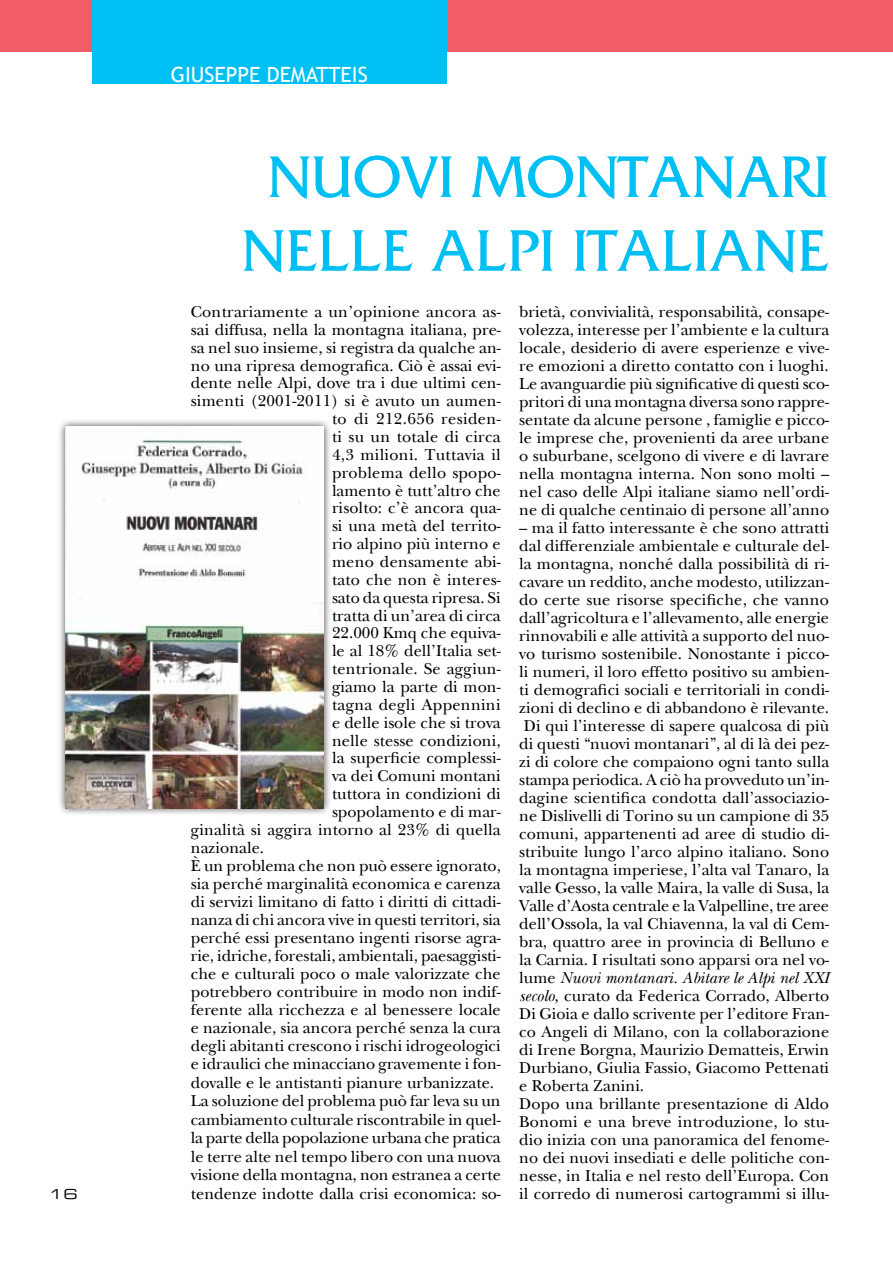
<style>
.page{position:relative;width:893px;height:1263px;background:#fff}
.page>*{position:absolute;margin:0;border:0;box-sizing:border-box;transform-origin:0 0}
.t1{font:61.5px/73.8px "Friz Quadrata";color:#00c0f3;text-align:center}
.t2{font:21px "Trebuchet MS";color:#fff}
.t3{font:16.5px/18px "New Baskerville";letter-spacing:.005em;color:#000;text-align:justify}
.t4{font:16.5px "New Baskerville";letter-spacing:.025em;color:#000}
.t5{font:13.5px "Eurostile Extended Two";color:#000;scale:1.11 1}
.s1{font-style:italic}
</style>
<div class="page">
<div style="left:0;top:0;width:893px;height:51px;background:#f15d67"></div>
<div style="left:57px;top:418px;width:274px;height:398px;background:#000;opacity:.75"></div>
<img style="left:65px;top:426px;width:258px;height:382px">
<div style="left:92px;top:0;width:354px;height:84px;background:#00c0f3"></div>
<p class="t5" style="left:49px;top:1185px;width:28px">16</p>
<p class="t2" style="left:171px;top:62px;width:26px">GIUSEPPE</p>
<p class="t2" style="left:267px;top:62px;width:84px">DEMATTEIS</p>
<h1 class="t1" style="left:241px;top:139px;width:589px">NUOVI MONTANARI<br>NELLE ALPI ITALIANE</h1>
<p class="t3" style="left:519px;top:303px;width:312px">brietà, convivialità, responsabilità, consape&shy;volezza, interesse per l’ambiente e la cultura locale, desiderio di avere esperienze e vive&shy;re emozioni a diretto contatto con i luoghi.<br>Le avanguardie più significative di questi sco&shy;pritori di una montagna diversa sono rappre&shy;sentate da alcune persone , famiglie e picco&shy;le imprese che, provenienti da aree urbane o suburbane, scelgono di vivere e di lavrare nella montagna interna. Non sono molti – nel caso delle Alpi italiane siamo nell’ordi&shy;ne di qualche centinaio di persone all’anno</p>
<p class="t3" style="left:519px;top:519px;width:311px;text-align:left">– ma il fatto interessante è che sono attratti dal differenziale ambientale e culturale del&shy;la montagna, nonché dalla possibilità di ri&shy;cavare un reddito, anche modesto, utilizzan&shy;do certe sue risorse specifiche, che vanno dall’agricoltura e l’allevamento, alle energie rinnovabili e alle attività a supporto del nuo&shy;vo turismo sostenibile. Nonostante i picco&shy;li numeri, il loro effetto positivo su ambien&shy;ti demografici sociali e territoriali in condi&shy;zioni di declino e di abbandono è rilevante.<br>Di qui l’interesse di sapere qualcosa di più di questi “nuovi montanari”, al di là dei pez&shy;zi di colore che compaiono ogni tanto sulla stampa periodica. A ciò ha provveduto un’in&shy;dagine scientifica condotta dall’associazio&shy;ne Dislivelli di Torino su un campione di 35 comuni, appartenenti ad aree di studio di&shy;stribuite lungo l’arco alpino italiano. Sono la montagna imperiese, l’alta val Tanaro, la valle Gesso, la valle Maira, la valle di Susa, la Valle d’Aosta centrale e la Valpelline, tre aree dell’Ossola, la val Chiavenna, la val di Cem&shy;bra, quattro aree in provincia di Belluno e la Carnia. I risultati sono apparsi ora nel vo&shy;lume <span class="s1">Nuovi montanari. Abitare le Alpi nel XXI secolo</span>, curato da Federica Corrado, Alberto Di Gioia e dallo scrivente per l’editore Fran&shy;co Angeli di Milano, con la collaborazione di Irene Borgna, Maurizio Dematteis, Erwin Durbiano, Giulia Fassio, Giacomo Pettenati e Roberta Zanini.<br>Dopo una brillante presentazione di Aldo Bonomi e una breve introduzione, lo stu&shy;dio inizia con una panoramica del fenome&shy;no dei nuovi insediati e delle politiche con&shy;nesse, in Italia e nel resto dell’Europa. Con il corredo di numerosi cartogrammi si illu-</p>
<p class="t3" style="left:191px;top:303px;width:311px">Contrariamente a un’opinione ancora as-</p>
<p class="t3" style="left:191px;top:320px;width:311px">sai diffusa, nella la montagna italiana, pre-</p>
<p class="t3" style="left:191px;top:338px;width:311px">sa nel suo insieme, si registra da qualche an-</p>
<p class="t3" style="left:191px;top:356px;width:311px">no una ripresa demografica. Ciò è assai evi-</p>
<p class="t3" style="left:191px;top:374px;width:311px">dente nelle Alpi, dove tra i due ultimi cen-</p>
<p class="t3" style="left:191px;top:392px;width:311px">simenti (2001-2011) si è avuto un aumen-</p>
<p class="t4" style="left:332px;top:409px;width:170px">to di 212.656 residen-</p>
<p class="t3" style="left:332px;top:428px;width:170px">ti su un totale di circa</p>
<p class="t3" style="left:332px;top:445px;width:170px">4,3 milioni. Tuttavia il</p>
<p class="t3" style="left:332px;top:463px;width:170px">problema dello spopo-</p>
<p class="t3" style="left:332px;top:481px;width:170px">lamento è tutt’altro che</p>
<p class="t3" style="left:332px;top:499px;width:170px">risolto: c’è ancora qua-</p>
<p class="t3" style="left:332px;top:517px;width:170px">si una metà del territo-</p>
<p class="t3" style="left:332px;top:535px;width:170px">rio alpino più interno e</p>
<p class="t3" style="left:332px;top:553px;width:170px">meno densamente abi-</p>
<p class="t3" style="left:332px;top:570px;width:170px">tato che non è interes-</p>
<p class="t3" style="left:332px;top:588px;width:170px">sato da questa ripresa. Si</p>
<p class="t3" style="left:332px;top:606px;width:170px">tratta di un’area di circa</p>
<p class="t3" style="left:332px;top:624px;width:170px">22.000 Kmq che equiva-</p>
<p class="t3" style="left:332px;top:642px;width:170px">le al 18% dell’Italia set-</p>
<p class="t3" style="left:332px;top:660px;width:170px">tentrionale. Se aggiun-</p>
<p class="t3" style="left:332px;top:677px;width:170px">giamo la parte di mon-</p>
<p class="t3" style="left:332px;top:695px;width:170px">tagna degli Appennini</p>
<p class="t3" style="left:332px;top:713px;width:170px">e delle isole che si trova</p>
<p class="t3" style="left:332px;top:731px;width:170px">nelle stesse condizioni,</p>
<p class="t3" style="left:332px;top:749px;width:170px">la superficie complessi-</p>
<p class="t3" style="left:332px;top:767px;width:170px">va dei Comuni montani</p>
<p class="t3" style="left:332px;top:785px;width:170px">tuttora in condizioni di</p>
<p class="t3" style="left:332px;top:802px;width:170px">spopolamento e di mar-</p>
<p class="t3" style="left:191px;top:820px;width:311px">ginalità si aggira intorno al 23% di quella</p>
<p class="t3" style="left:191px;top:838px;width:75px">nazionale.</p>
<p class="t3" style="left:191px;top:856px;width:312px">è un problema che non può essere ignorato,</p>
<p class="t3" style="left:191px;top:874px;width:311px">sia perché marginalità economica e carenza</p>
<p class="t3" style="left:191px;top:892px;width:311px">di servizi limitano di fatto i diritti di cittadi-</p>
<p class="t3" style="left:191px;top:910px;width:311px">nanza di chi ancora vive in questi territori, sia</p>
<p class="t3" style="left:191px;top:928px;width:311px">perché essi presentano ingenti risorse agra-</p>
<p class="t3" style="left:191px;top:946px;width:311px">rie, idriche, forestali, ambientali, paesaggisti-</p>
<p class="t3" style="left:191px;top:964px;width:311px">che e culturali poco o male valorizzate che</p>
<p class="t3" style="left:191px;top:982px;width:311px">potrebbero contribuire in modo non indif-</p>
<p class="t3" style="left:191px;top:1000px;width:311px">ferente alla ricchezza e al benessere locale</p>
<p class="t3" style="left:191px;top:1018px;width:311px">e nazionale, sia ancora perché senza la cura</p>
<p class="t3" style="left:191px;top:1037px;width:311px">degli abitanti crescono i rischi idrogeologici</p>
<p class="t3" style="left:191px;top:1055px;width:311px">e idraulici che minacciano gravemente i fon-</p>
<p class="t3" style="left:191px;top:1073px;width:305px">dovalle e le antistanti pianure urbanizzate.</p>
<p class="t3" style="left:191px;top:1092px;width:311px">La soluzione del problema può far leva su un</p>
<p class="t3" style="left:191px;top:1110px;width:311px">cambiamento culturale riscontrabile in quel-</p>
<p class="t3" style="left:191px;top:1129px;width:311px">la parte della popolazione urbana che pratica</p>
<p class="t3" style="left:191px;top:1147px;width:311px">le terre alte nel tempo libero con una nuova</p>
<p class="t3" style="left:191px;top:1166px;width:312px">visione della montagna, non estranea a certe</p>
<p class="t3" style="left:191px;top:1184px;width:311px">tendenze indotte dalla crisi economica: so-</p>
</div>
